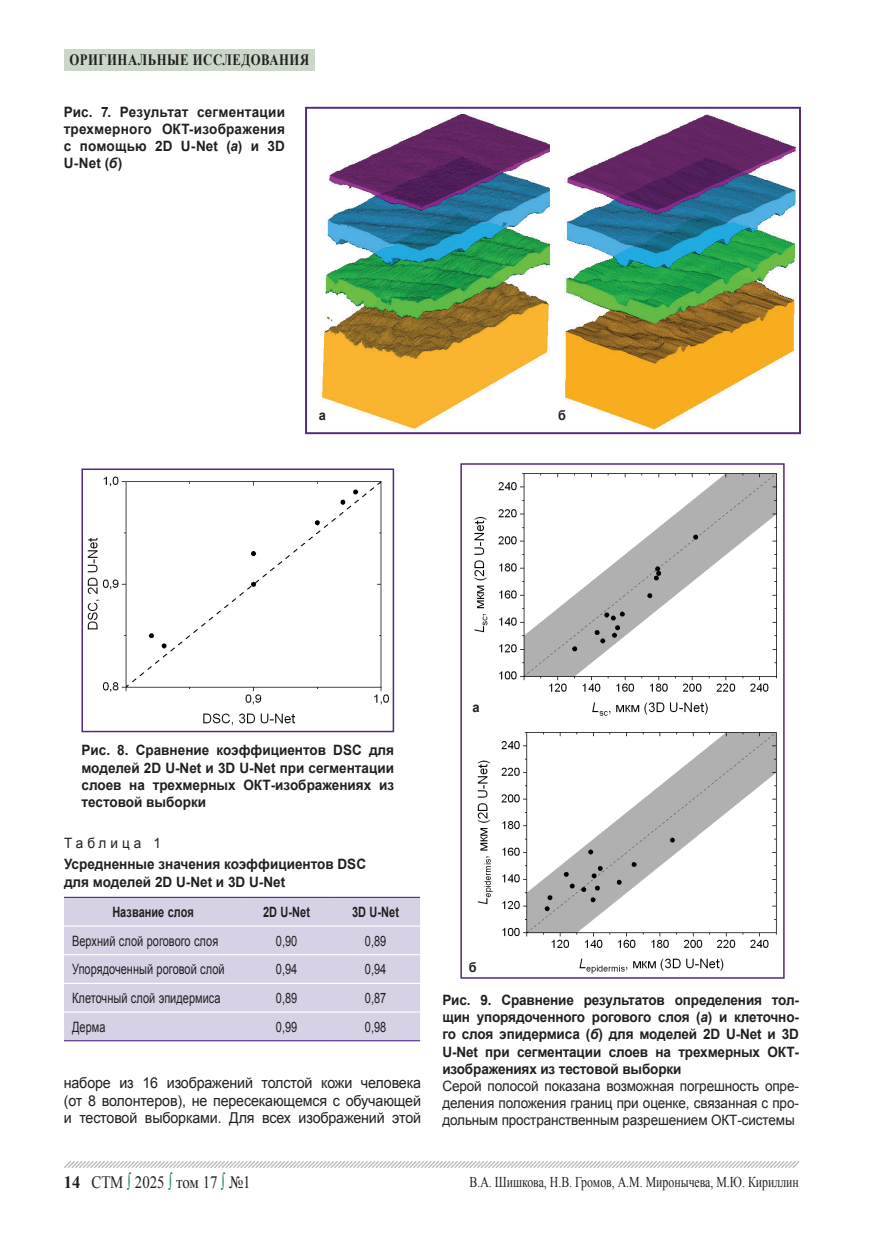
<style>
.page{position:relative;width:872px;height:1234px;background:#fff}
.page>*{position:absolute;margin:0;border:0;box-sizing:border-box;transform-origin:0 0}
.t1{font:17.4px "Times New Roman";color:#231f20;scale:.86 1}
.t2{font:700 15.75px "Times New Roman";letter-spacing:.04em;color:#231f20;scale:.81 1}
.t3{font:15px/17.7px "Arial";letter-spacing:-.01em;color:#231f20;text-align:justify;scale:.95 1}
.t4{font:15px "Times New Roman";color:#231f20;scale:.79 1}
.t5{font:700 14.25px/17.1px "Arial";color:#231f20;text-align:justify;scale:.95 1}
.t6{font:14.25px/17.1px "Arial";color:#231f20;text-align:justify;scale:.95 1}
.t7{font:14.25px "Arial";color:#231f20;scale:.77 1}
.t8{font:700 14.25px "Arial";color:#231f20;scale:.77 1}
.t9{font:14.25px "Arial";letter-spacing:.3em;color:#231f20;scale:.95 1}
.t10{font:700 13.5px "Arial";color:#231f20;scale:.95 1}
.s1{font-style:italic}
.s2{font-weight:700}
.s3{color:#127c43}
</style>
<div class="page">
<svg style="left:64px;top:1161px;width:736px;height:7px"></svg>
<div style="left:64px;top:49px;width:251px;height:21px;background:#cbd8c9"></div>
<img style="left:314px;top:106px;width:244px;height:329px">
<img style="left:550px;top:110px;width:247px;height:321px">
<div style="left:305px;top:107px;width:496px;height:327px;border:2px solid #542685"></div>
<div style="left:64px;top:897px;width:356px;height:142px;background:#d7d1e6"></div>
<hr style="left:64px;top:925px;width:178px;height:1px;background:#fff">
<hr style="left:242px;top:925px;width:89px;height:1px;background:#fff">
<hr style="left:331px;top:925px;width:89px;height:1px;background:#fff">
<hr style="left:64px;top:953px;width:178px;height:2px;background:#fff">
<hr style="left:242px;top:953px;width:89px;height:2px;background:#fff">
<hr style="left:331px;top:953px;width:89px;height:2px;background:#fff">
<hr style="left:64px;top:982px;width:178px;height:1px;background:#fff">
<hr style="left:242px;top:982px;width:89px;height:1px;background:#fff">
<hr style="left:331px;top:982px;width:89px;height:1px;background:#fff">
<hr style="left:64px;top:1011px;width:178px;height:1px;background:#fff">
<hr style="left:242px;top:1011px;width:89px;height:1px;background:#fff">
<hr style="left:331px;top:1011px;width:89px;height:1px;background:#fff">
<hr style="left:64px;top:896px;width:178px;height:1px;background:#542685">
<hr style="left:242px;top:896px;width:89px;height:1px;background:#542685">
<hr style="left:331px;top:896px;width:89px;height:1px;background:#542685">
<hr style="left:64px;top:1039px;width:178px;height:2px;background:#542685">
<hr style="left:242px;top:1039px;width:89px;height:2px;background:#542685">
<hr style="left:331px;top:1039px;width:89px;height:2px;background:#542685">
<img style="left:87px;top:476px;width:302px;height:250px">
<div style="left:81px;top:468px;width:313px;height:264px;border:2px solid #542685"></div>
<img style="left:474px;top:473px;width:303px;height:243px">
<img style="left:477px;top:732px;width:300px;height:242px">
<div style="left:460px;top:463px;width:324px;height:515px;border:2px solid #542685"></div>
<p class="t2" style="left:66px;top:48px;width:158px">биотехнологии</p>
<p class="t2" style="left:69px;top:48px;width:297px">оригинальные исследования</p>
<p class="t5" style="left:64px;top:104px;width:234px">Рис. 7. Результат сегментации трехмерного ОКТ-изображения с помощью 2D U-Net (<span class="s1">а</span>) и 3D U-Net (<span class="s1">б</span>)</p>
<p class="t10" style="left:319px;top:406px;width:9px">а</p>
<p class="t10" style="left:558px;top:406px;width:10px">б</p>
<p class="t10" style="left:472px;top:698px;width:9px">а</p>
<p class="t5" style="left:81px;top:742px;width:331px">Рис. 8. Сравнение коэффициентов DSC для моделей 2D U-Net и 3D U-Net при сегментации слоев на трехмерных ОКТ-изображениях из тестовой выборки</p>
<p class="t9" style="left:64px;top:833px;width:103px">Таблица 1</p>
<p class="t5" style="left:64px;top:856px;width:319px">Усредненные значения коэффициентов DSC для моделей 2D U-Net и 3D U-Net</p>
<p class="t8" style="left:112px;top:902px;width:107px">Название слоя</p>
<p class="t8" style="left:263px;top:902px;width:62px">2D U-Net</p>
<p class="t8" style="left:352px;top:902px;width:62px">3D U-Net</p>
<p class="t7" style="left:72px;top:931px;width:191px">Верхний слой рогового слоя</p>
<p class="t7" style="left:276px;top:931px;width:29px">0,90</p>
<p class="t7" style="left:365px;top:931px;width:29px">0,89</p>
<p class="t7" style="left:72px;top:959px;width:199px">Упорядоченный роговой слой</p>
<p class="t7" style="left:276px;top:959px;width:29px">0,94</p>
<p class="t7" style="left:365px;top:959px;width:29px">0,94</p>
<p class="t7" style="left:72px;top:988px;width:194px">Клеточный слой эпидермиса</p>
<p class="t7" style="left:276px;top:988px;width:29px">0,89</p>
<p class="t7" style="left:365px;top:988px;width:29px">0,87</p>
<p class="t7" style="left:72px;top:1017px;width:45px">Дерма</p>
<p class="t7" style="left:276px;top:1017px;width:29px">0,99</p>
<p class="t7" style="left:365px;top:1017px;width:29px">0,98</p>
<p class="t3" style="left:64px;top:1073px;width:377px">наборе из 16 изображений толстой кожи человека (от 8 волонтеров), не пересекающемся с обучающей и тестовой выборками. Для всех изображений этой</p>
<p class="t1" style="left:64px;top:1170px;width:219px"><span class="s2">14</span> СТМ <span class="s3">∫</span> 2025 <span class="s3">∫</span> том 17 <span class="s3">∫</span> №1</p>
<p class="t10" style="left:469px;top:957px;width:10px">б</p>
<p class="t5" style="left:442px;top:991px;width:377px">Рис. 9. Сравнение результатов определения тол&shy;щин упорядоченного рогового слоя (<span class="s1">а</span>) и клеточно&shy;го слоя эпидермиса (<span class="s1">б</span>) для моделей 2D U-Net и 3D U-Net при сегментации слоев на трехмерных ОКТ&shy;изображениях из тестовой выборки</p>
<p class="t6" style="left:442px;top:1077px;width:377px">Серой полосой показана возможная погрешность опре&shy;деления положения границ при оценке, связанная с про&shy;дольным пространственным разрешением ОКТ-системы</p>
<p class="t4" style="left:469px;top:1171px;width:418px">В.А. Шишкова, Н.В. Громов, А.М. Миронычева, М.Ю. Кириллин</p>
</div>
